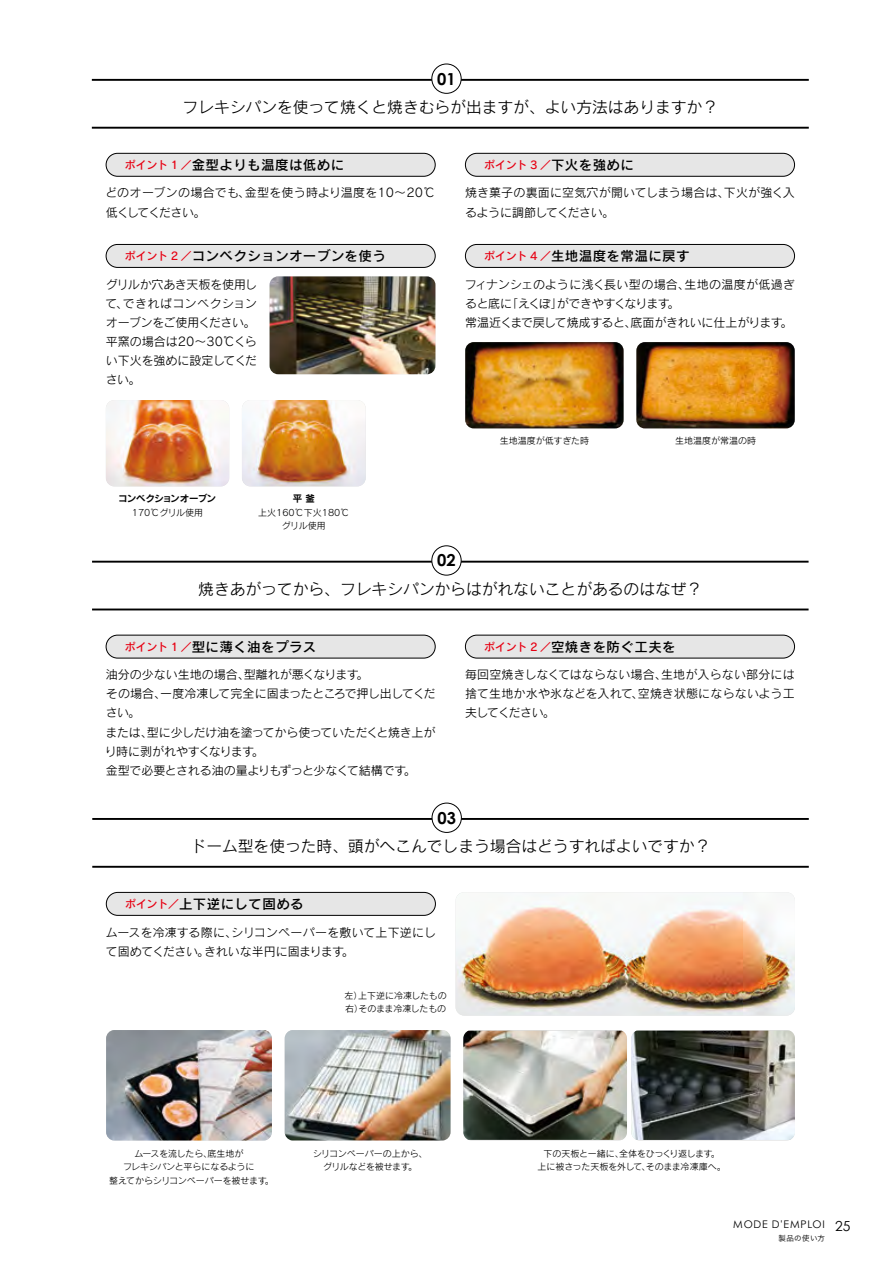
<style>
.page{position:relative;width:893px;height:1263px;background:#fff}
.page>*{position:absolute;margin:0;border:0;box-sizing:border-box;transform-origin:0 0}
.t1{font:700 16.5px "Century Gothic";color:#000}
.t2{font:15.75px "Rodin Pro N M";color:#000}
.t3{font:13.5px "Rodin Pro N DB";letter-spacing:.03em;color:#000}
.t4{font:12px/19.2px "Rodin Pro N M";letter-spacing:-.01em;color:#000}
.t5{font:10.8px "Rodin Pro N DB";color:#e60012}
.t6{font:10.5px "Century Gothic";letter-spacing:.08em;color:#000}
.t7{font:9.45px "Rodin Pro N B";letter-spacing:-.075em;color:#000}
.t8{font:9px/13.5px "Rodin Pro N M";letter-spacing:-.02em;color:#000}
.t9{font:9px/13.5px "Rodin Pro N M";letter-spacing:-.03em;color:#000;text-align:center}
.t10{font:9px/13.5px "Rodin Pro N M";color:#000;text-align:center}
.t11{font:9px/13.5px "Rodin Pro N M";letter-spacing:-.025em;color:#000;text-align:center}
.t12{font:7.5px "Hira Kaku Pro W3";letter-spacing:.045em;color:#000}
.s1{font-size:10.8px;color:#e60012}
.s2{font-size:13.5px;color:#000}
.s3{font-size:13.8px}
</style>
<div class="page">
<hr style="left:92px;top:79px;width:717px;height:2px;background:#000">
<hr style="left:92px;top:127px;width:717px;height:2px;background:#000">
<hr style="left:92px;top:818px;width:717px;height:2px;background:#000">
<hr style="left:92px;top:866px;width:717px;height:2px;background:#000">
<hr style="left:92px;top:561px;width:717px;height:2px;background:#000">
<hr style="left:92px;top:608px;width:717px;height:2px;background:#000">
<div style="left:106px;top:153px;width:329px;height:23px;background:#e6e6e6;border-radius:11px"></div>
<div style="left:106px;top:153px;width:329px;height:23px;border:1px solid #000;border-radius:11px"></div>
<div style="left:106px;top:244px;width:329px;height:23px;background:#e6e6e6;border-radius:11px"></div>
<div style="left:106px;top:244px;width:329px;height:24px;border:1px solid #000;border-radius:11px"></div>
<div style="left:465px;top:153px;width:329px;height:23px;background:#e6e6e6;border-radius:11px"></div>
<div style="left:465px;top:153px;width:330px;height:23px;border:1px solid #000;border-radius:11px"></div>
<div style="left:465px;top:244px;width:329px;height:23px;background:#e6e6e6;border-radius:11px"></div>
<div style="left:465px;top:244px;width:330px;height:24px;border:1px solid #000;border-radius:11px"></div>
<div style="left:106px;top:892px;width:329px;height:23px;background:#e6e6e6;border-radius:11px"></div>
<div style="left:106px;top:892px;width:330px;height:23px;border:1px solid #000;border-radius:11px"></div>
<div style="left:106px;top:635px;width:329px;height:23px;background:#e6e6e6;border-radius:11px"></div>
<div style="left:106px;top:635px;width:329px;height:23px;border:1px solid #000;border-radius:11px"></div>
<div style="left:465px;top:635px;width:329px;height:23px;background:#e6e6e6;border-radius:11px"></div>
<div style="left:465px;top:635px;width:330px;height:23px;border:1px solid #000;border-radius:11px"></div>
<div style="left:432px;top:64px;width:29px;height:29px;background:#fff;border-radius:50%"></div>
<div style="left:432px;top:64px;width:29px;height:30px;border:1px solid #000;border-radius:50%"></div>
<div style="left:432px;top:803px;width:29px;height:29px;background:#fff;border-radius:50%"></div>
<div style="left:432px;top:803px;width:30px;height:30px;border:1px solid #000;border-radius:50%"></div>
<div style="left:432px;top:546px;width:29px;height:29px;background:#fff;border-radius:50%"></div>
<div style="left:432px;top:546px;width:29px;height:29px;border:1px solid #000;border-radius:50%"></div>
<img style="left:270px;top:276px;width:165px;height:98px">
<img style="left:106px;top:1030px;width:166px;height:110px">
<img style="left:285px;top:1030px;width:165px;height:110px">
<img style="left:463px;top:1031px;width:164px;height:109px">
<img style="left:631px;top:1031px;width:164px;height:109px">
<img style="left:106px;top:400px;width:123px;height:86px">
<img style="left:242px;top:400px;width:124px;height:86px">
<img style="left:465px;top:342px;width:159px;height:86px">
<img style="left:456px;top:892px;width:339px;height:123px">
<img style="left:636px;top:342px;width:159px;height:86px">
<h1 class="t1" style="left:437px;top:66px;width:20px">01</h1>
<h2 class="t2" style="left:183px;top:97px;width:537px">フレキシパンを使って焼くと焼きむらが出ますが、よい方法はありますか？</h2>
<p class="t3" style="left:125px;top:156px;width:221px"><span class="s1">ポイント 1 ／</span>金型よりも温度は低めに</p>
<p class="t4" style="left:105px;top:183px;width:332px">どのオーブンの場合でも、金型を使う時より温度を10～20℃低くしてください。</p>
<p class="t3" style="left:125px;top:247px;width:263px"><span class="s1">ポイント 2 ／</span>コンベクションオーブンを使う</p>
<p class="t4" style="left:106px;top:274px;width:153px">グリルか穴あき天板を使用して、できればコンベクションオーブンをご使用ください。平窯の場合は20～30℃くらい下火を強めに設定してください。</p>
<p class="t5" style="left:484px;top:158px;width:151px">ポイント 3 ／<span class="s2">下火を強めに</span></p>
<p class="t4" style="left:465px;top:183px;width:331px">焼き菓子の裏面に空気穴が開いてしまう場合は、下火が強く入るように調節してください。</p>
<p class="t3" style="left:484px;top:247px;width:207px"><span class="s1">ポイント 4 ／</span>生地温度を常温に戻す</p>
<p class="t4" style="left:465px;top:274px;width:331px">フィナンシェのように浅く長い型の場合、生地の温度が低過ぎると底に「えくぼ」ができやすくなります。<br>常温近くまで戻して焼成すると、底面がきれいに仕上がります。</p>
<p class="t7" style="left:118px;top:492px;width:99px">コンベクションオーブン</p>
<p class="t10" style="left:132px;top:505px;width:73px">170℃グリル使用</p>
<p class="t7" style="left:293px;top:492px;width:24px">平 釜</p>
<p class="t10" style="left:258px;top:505px;width:93px">上火160℃下火180℃グリル使用</p>
<h1 class="t1" style="left:437px;top:548px;width:20px">02</h1>
<p class="t10" style="left:500px;top:434px;width:91px">生地温度が低すぎた時</p>
<p class="t10" style="left:675px;top:434px;width:82px">生地温度が常温の時</p>
<h2 class="t2" style="left:198px;top:579px;width:505px">焼きあがってから、フレキシパンからはがれないことがあるのはなぜ？</h2>
<p class="t3" style="left:125px;top:638px;width:193px"><span class="s1">ポイント 1 ／</span>型に薄く油をプラス</p>
<p class="t4" style="left:105px;top:665px;width:333px">油分の少ない生地の場合、型離れが悪くなります。<br>その場合、一度冷凍して完全に固まったところで押し出してください。<br>または、型に少しだけ油を塗ってから使っていただくと焼き上がり時に剥がれやすくなります。<br>金型で必要とされる油の量よりもずっと少なくて結構です。</p>
<p class="t3" style="left:484px;top:638px;width:193px"><span class="s1">ポイント 2 ／</span>空焼きを防ぐ工夫を</p>
<p class="t4" style="left:465px;top:665px;width:331px;text-align:justify">毎回空焼きしなくてはならない場合、生地が入らない部分には捨て生地か水や氷などを入れて、空焼き状態にならないよう工夫してください。</p>
<h1 class="t1" style="left:437px;top:805px;width:20px">03</h1>
<h2 class="t2" style="left:191px;top:836px;width:521px">ドーム型を使った時、頭がへこんでしまう場合はどうすればよいですか？</h2>
<p class="t3" style="left:125px;top:895px;width:180px"><span class="s1">ポイント／</span>上下逆にして固める</p>
<p class="t4" style="left:106px;top:922px;width:332px">ムースを冷凍する際に、シリコンペーパーを敷いて上下逆にして固めてください。きれいな半円に固まります。</p>
<p class="t8" style="left:345px;top:988px;width:104px">左）上下逆に冷凍したもの右）そのまま冷凍したもの</p>
<p class="t9" style="left:109px;top:1146px;width:166px">ムースを流したら、底生地が<br>フレキシパンと平らになるように<br>整えてからシリコンペーパーを被せます。</p>
<p class="t11" style="left:313px;top:1146px;width:116px">シリコンペーパーの上から、グリルなどを被せます。</p>
<p class="t8" style="left:538px;top:1146px;width:190px;text-align:center">下の天板と一緒に、全体をひっくり返します。<br>上に被さった天板を外して、そのまま冷凍庫へ。</p>
<p class="t6" style="left:733px;top:1217px;width:119px">MODE D'EMPLOI <span class="s3">25</span></p>
<p class="t12" style="left:778px;top:1231px;width:48px">製品の使い方</p>
</div>
